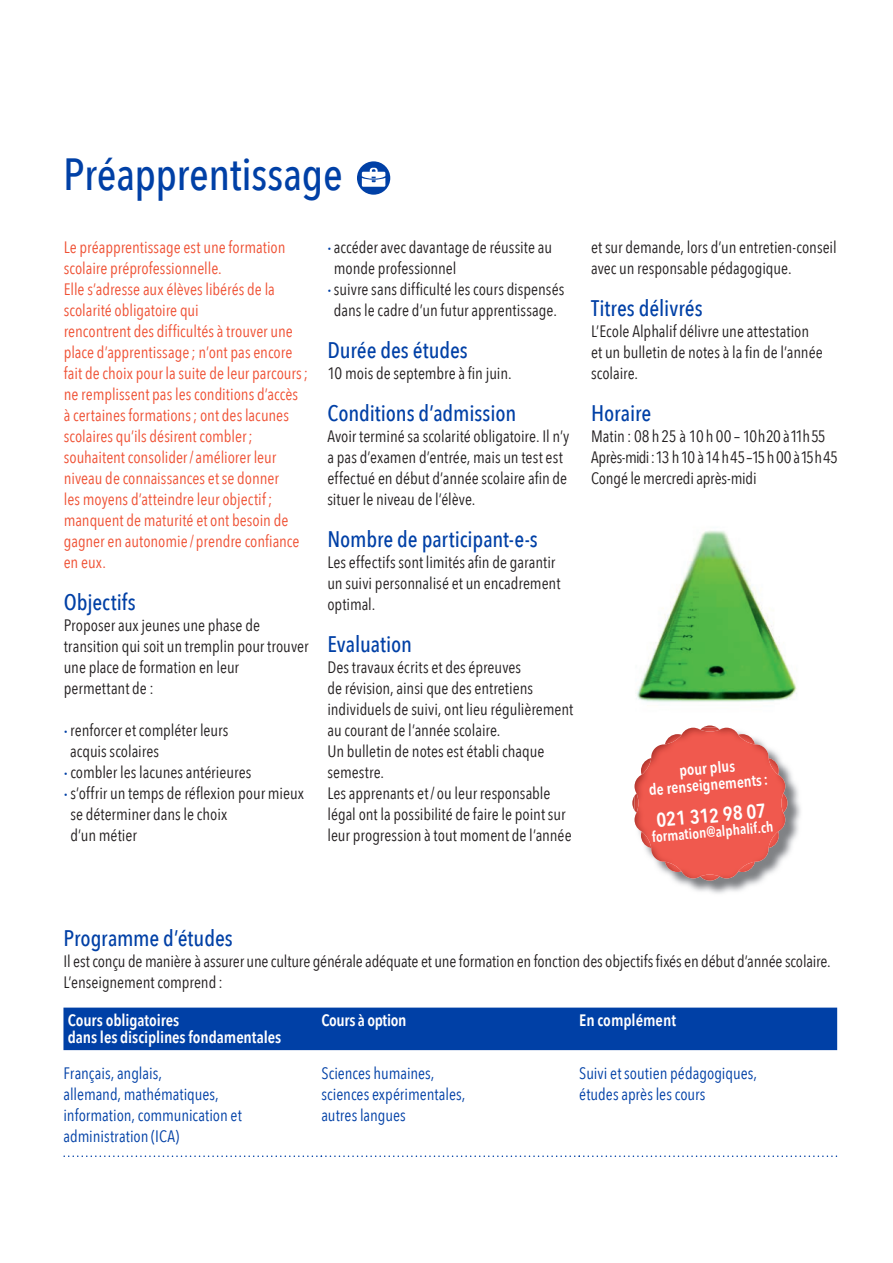
<style>
.page{position:relative;width:893px;height:1263px;background:#fff}
.page>*{position:absolute;margin:0;border:0;box-sizing:border-box;transform-origin:0 0}
.t1{font:500 45px "Avenir Next Condensed";letter-spacing:-.01em;color:#0040a6}
.t2{font:500 22.5px "Avenir Next Condensed";letter-spacing:-.005em;color:#0040a6}
.t3{font:600 19.65px "Avenir Next Condensed";color:#fff}
.t4{font:16.5px/21px "Avenir Next Condensed";color:#231f20}
.t5{font:16.5px/21px "Avenir Next Condensed";color:#ef5033}
.t6{font:16.5px/21px "Avenir Next Condensed";color:#0040a6}
.t7{font:600 16.5px/16.5px "Avenir Next Condensed";letter-spacing:-.005em;color:#fff}
.t8{font:600 15.6px/16.6px "Avenir Next Condensed";color:#fff;text-align:center}
.t9{font:600 14.55px "Avenir Next Condensed";color:#fff}
.s1{font-weight:600;color:#0040a6}
</style>
<div class="page">
<div style="left:63px;top:1007px;width:774px;height:43px;background:#0040a6"></div>
<svg style="left:63px;top:1155px;width:774px;height:2px"></svg>
<svg style="left:357px;top:161px;width:33px;height:34px"></svg>
<svg style="left:362px;top:168px;width:23px;height:19px"></svg>
<img style="left:672px;top:765px;width:129px;height:129px">
<img style="left:703px;top:725px;width:14px;height:3px">
<img style="left:785px;top:793px;width:2px;height:20px">
<svg style="left:632px;top:797px;width:2px;height:13px"></svg>
<img style="left:700px;top:878px;width:20px;height:3px">
<img style="left:634px;top:728px;width:151px;height:150px">
<img style="left:637px;top:530px;width:160px;height:172px">
<h1 class="t1" style="left:63px;top:147px;width:281px">Préapprentissage</h1>
<p class="t5" style="left:64px;top:236px;width:246px">Le préapprentissage est une formation scolaire préprofessionnelle.<br>Elle s’adresse aux élèves libérés de la scolarité obligatoire qui<br>rencontrent des difficultés à trouver une place d’apprentissage ; n’ont pas encore fait de choix pour la suite de leur parcours ; ne remplissent pas les conditions d’accès à certaines formations ; ont des lacunes scolaires qu’ils désirent combler ; souhaitent consolider / améliorer leur niveau de connaissances et se donner<br>les moyens d’atteindre leur objectif ; manquent de maturité et ont besoin de gagner en autonomie / prendre confiance en eux.</p>
<h2 class="t2" style="left:64px;top:588px;width:74px">Objectifs</h2>
<p class="t4" style="left:64px;top:614px;width:246px">Proposer aux jeunes une phase de transition qui soit un tremplin pour trouver une place de formation en leur permettant de :</p>
<p class="t4" style="left:64px;top:719px;width:166px"><span class="s1">·</span> renforcer et compléter leurs</p>
<p class="t4" style="left:70px;top:740px;width:90px">acquis scolaires</p>
<p class="t4" style="left:64px;top:761px;width:189px"><span class="s1">·</span> combler les lacunes antérieures</p>
<p class="t4" style="left:64px;top:782px;width:242px"><span class="s1">·</span> s’offrir un temps de réflexion pour mieux</p>
<p class="t4" style="left:70px;top:803px;width:159px">se déterminer dans le choix</p>
<p class="t4" style="left:70px;top:824px;width:68px">d’un métier</p>
<p class="t4" style="left:327px;top:236px;width:226px"><span class="s1">·</span> accéder avec davantage de réussite au</p>
<p class="t4" style="left:334px;top:257px;width:124px">monde professionnel</p>
<p class="t4" style="left:327px;top:278px;width:238px"><span class="s1">·</span> suivre sans difficulté les cours dispensés</p>
<p class="t4" style="left:334px;top:299px;width:225px">dans le cadre d’un futur apprentissage.</p>
<h2 class="t2" style="left:327px;top:336px;width:142px">Durée des études</h2>
<p class="t4" style="left:327px;top:362px;width:186px">10 mois de septembre à fin juin.</p>
<h2 class="t2" style="left:327px;top:399px;width:190px">Conditions d’admission</h2>
<p class="t4" style="left:327px;top:425px;width:243px">Avoir terminé sa scolarité obligatoire. Il n’y a pas d’examen d’entrée, mais un test est effectué en début d’année scolaire afin de situer le niveau de l’élève.</p>
<h2 class="t2" style="left:327px;top:525px;width:212px">Nombre de participant-e-s</h2>
<p class="t4" style="left:327px;top:551px;width:235px">Les effectifs sont limités afin de garantir un suivi personnalisé et un encadrement optimal.</p>
<h2 class="t2" style="left:327px;top:630px;width:86px">Evaluation</h2>
<p class="t4" style="left:327px;top:656px;width:247px">Des travaux écrits et des épreuves<br>de révision, ainsi que des entretiens individuels de suivi, ont lieu régulièrement au courant de l’année scolaire.<br>Un bulletin de notes est établi chaque semestre.<br>Les apprenants et / ou leur responsable légal ont la possibilité de faire le point sur leur progression à tout moment de l’année</p>
<p class="t4" style="left:591px;top:236px;width:247px">et sur demande, lors d’un entretien-conseil avec un responsable pédagogique.</p>
<h2 class="t2" style="left:591px;top:294px;width:113px">Titres délivrés</h2>
<p class="t4" style="left:591px;top:320px;width:233px">L’Ecole Alphalif délivre une attestation et un bulletin de notes à la fin de l’année scolaire.</p>
<h2 class="t2" style="left:591px;top:399px;width:62px">Horaire</h2>
<p class="t4" style="left:591px;top:425px;width:248px">Matin : 08 h 25 à 10 h 00 – 10 h 20 à 11h 55<br>Après-midi : 13 h 10 à 14 h 45 –15 h 00 à 15 h 45<br>Congé le mercredi après-midi</p>
<p class="t8" style="left:647px;top:764px;width:121px;rotate:-5deg">pour plus<br>de renseignements :</p>
<p class="t3" style="left:655px;top:803px;width:112px;rotate:-5deg">021 312 98 07</p>
<p class="t9" style="left:651px;top:824px;width:123px;rotate:-5deg">formation@alphalif.ch</p>
<h2 class="t2" style="left:63px;top:924px;width:171px">Programme d’études</h2>
<p class="t4" style="left:63px;top:950px;width:769px">Il est conçu de manière à assurer une culture générale adéquate et une formation en fonction des objectifs fixés en début d’année scolaire.<br>L’enseignement comprend :</p>
<p class="t7" style="left:68px;top:1012px;width:215px">Cours obligatoires<br>dans les disciplines fondamentales</p>
<p class="t7" style="left:321px;top:1012px;width:87px">Cours à option</p>
<p class="t7" style="left:579px;top:1012px;width:98px">En complément</p>
<p class="t6" style="left:63px;top:1062px;width:180px">Français, anglais,<br>allemand, mathématiques, information, communication et administration (ICA)</p>
<p class="t6" style="left:321px;top:1062px;width:146px">Sciences humaines, sciences expérimentales, autres langues</p>
<p class="t6" style="left:579px;top:1062px;width:179px">Suivi et soutien pédagogiques, études après les cours</p>
</div>
